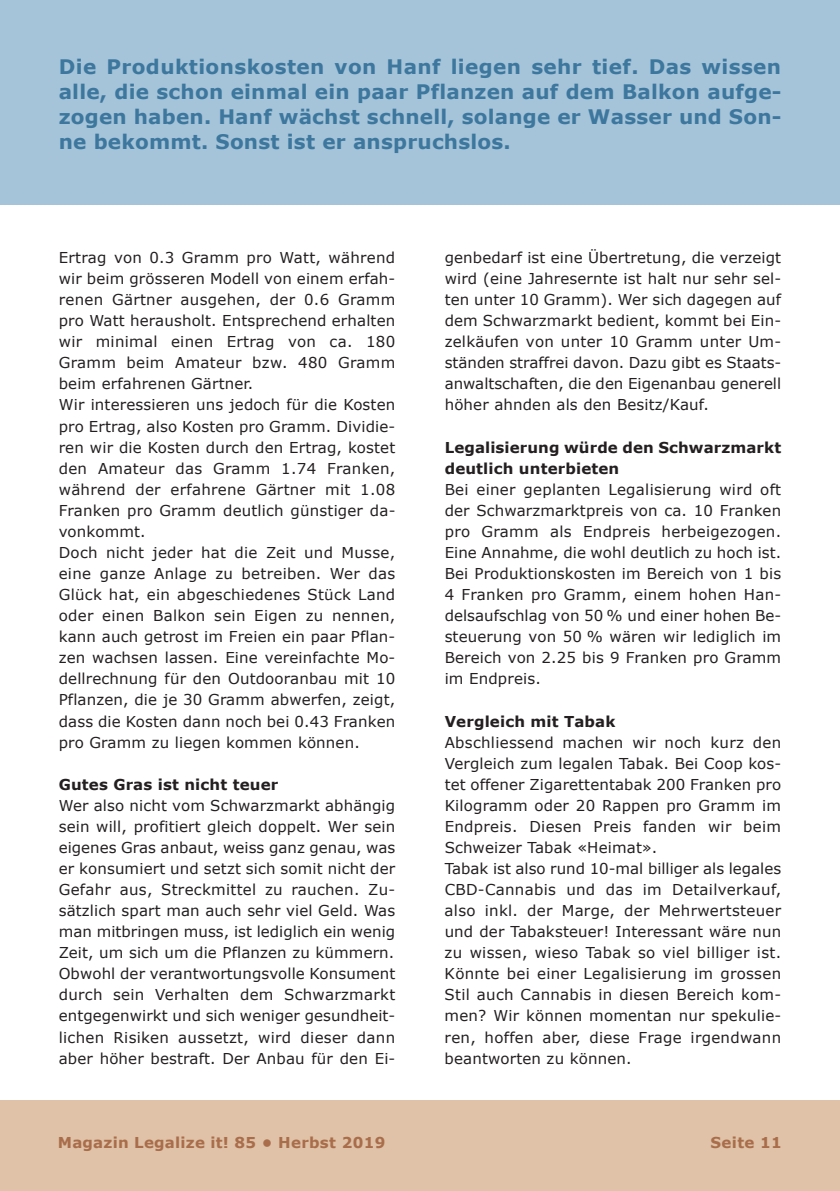
<style>
.page{position:relative;width:840px;height:1191px;background:#fff}
.page>*{position:absolute;margin:0;border:0;box-sizing:border-box;transform-origin:0 0}
.t1{font:700 20px/25px "Verdana";letter-spacing:.01em;color:#3d779e;text-align:justify}
.t2{font:15px/21px "Verdana";letter-spacing:.01em;color:#231f20;text-align:justify}
.t3{font:700 15px/21px "Verdana";letter-spacing:.01em;color:#231f20}
.t4{font:700 15px "Verdana";letter-spacing:.015em;color:#a96d4b}
</style>
<div class="page">
<div style="left:0;top:1100px;width:839px;height:91px;background:#dfc2a7"></div>
<div style="left:0;top:0;width:839px;height:204px;background:#a5c4d9"></div>
<h1 class="t1" style="left:59px;top:54px;width:723px">Die Produktionskosten von Hanf liegen sehr tief. Das wissen alle, die schon einmal ein paar Pflanzen auf dem Balkon aufge&shy;zogen haben. Hanf wächst schnell, solange er Wasser und Son&shy;ne bekommt. Sonst ist er anspruchslos.</h1>
<p class="t2" style="left:59px;top:246px;width:338px;text-align:left">Ertrag von 0.3 Gramm pro Watt, während wir beim grösseren Modell von einem erfah&shy;renen Gärtner ausgehen, der 0.6 Gramm pro Watt herausholt. Entsprechend erhalten wir minimal einen Ertrag von ca. 180<br>Gramm beim Amateur bzw. 480 Gramm beim erfahrenen Gärtner.<br>Wir interessieren uns jedoch für die Kosten pro Ertrag, also Kosten pro Gramm. Dividie&shy;ren wir die Kosten durch den Ertrag, kostet den Amateur das Gramm 1.74 Franken, während der erfahrene Gärtner mit 1.08<br>Franken pro Gramm deutlich günstiger da&shy;vonkommt.<br>Doch nicht jeder hat die Zeit und Musse, eine ganze Anlage zu betreiben. Wer das Glück hat, ein abgeschiedenes Stück Land oder einen Balkon sein Eigen zu nennen, kann auch getrost im Freien ein paar Pflan&shy;zen wachsen lassen. Eine vereinfachte Mo&shy;dellrechnung für den Outdooranbau mit 10<br>Pflanzen, die je 30 Gramm abwerfen, zeigt, dass die Kosten dann noch bei 0.43 Franken pro Gramm zu liegen kommen können.</p>
<p class="t3" style="left:59px;top:773px;width:221px">Gutes Gras ist nicht teuer</p>
<p class="t2" style="left:59px;top:794px;width:338px">Wer also nicht vom Schwarzmarkt abhängig sein will, profitiert gleich doppelt. Wer sein eigenes Gras anbaut, weiss ganz genau, was er konsumiert und setzt sich somit nicht der Gefahr aus, Streckmittel zu rauchen. Zu&shy;sätzlich spart man auch sehr viel Geld. Was man mitbringen muss, ist lediglich ein wenig Zeit, um sich um die Pflanzen zu kümmern.<br>Obwohl der verantwortungsvolle Konsument durch sein Verhalten dem Schwarzmarkt entgegenwirkt und sich weniger gesundheit&shy;lichen Risiken aussetzt, wird dieser dann aber höher bestraft. Der Anbau für den Ei-</p>
<p class="t2" style="left:444px;top:246px;width:338px">genbedarf ist eine Übertretung, die verzeigt wird (eine Jahresernte ist halt nur sehr sel&shy;ten unter 10 Gramm). Wer sich dagegen auf dem Schwarzmarkt bedient, kommt bei Ein&shy;zelkäufen von unter 10 Gramm unter Um&shy;ständen straffrei davon. Dazu gibt es Staats&shy;anwaltschaften, die den Eigenanbau generell höher ahnden als den Besitz/Kauf.</p>
<p class="t3" style="left:444px;top:436px;width:338px">Legalisierung würde den Schwarzmarkt deutlich unterbieten</p>
<p class="t2" style="left:444px;top:478px;width:338px">Bei einer geplanten Legalisierung wird oft der Schwarzmarktpreis von ca. 10 Franken pro Gramm als Endpreis herbeigezogen.<br>Eine Annahme, die wohl deutlich zu hoch ist.<br>Bei Produktionskosten im Bereich von 1 bis 4 Franken pro Gramm, einem hohen Han&shy;delsaufschlag von 50 % und einer hohen Be&shy;steuerung von 50 % wären wir lediglich im Bereich von 2.25 bis 9 Franken pro Gramm im Endpreis.</p>
<p class="t3" style="left:444px;top:710px;width:172px">Vergleich mit Tabak</p>
<p class="t2" style="left:444px;top:731px;width:338px;text-align:left">Abschliessend machen wir noch kurz den Vergleich zum legalen Tabak. Bei Coop kos&shy;tet offener Zigarettentabak 200 Franken pro Kilogramm oder 20 Rappen pro Gramm im Endpreis. Diesen Preis fanden wir beim Schweizer Tabak «Heimat».<br>Tabak ist also rund 10-mal billiger als legales CBD-Cannabis und das im Detailverkauf, also inkl. der Marge, der Mehrwertsteuer und der Tabaksteuer! Interessant wäre nun zu wissen, wieso Tabak so viel billiger ist.<br>Könnte bei einer Legalisierung im grossen Stil auch Cannabis in diesen Bereich kom&shy;men? Wir können momentan nur spekulie&shy;ren, hoffen aber, diese Frage irgendwann beantworten zu können.</p>
<p class="t4" style="left:58px;top:1132px;width:329px">Magazin Legalize it! 85 • Herbst 2019</p>
<p class="t4" style="left:710px;top:1132px;width:73px">Seite 11</p>
</div>
